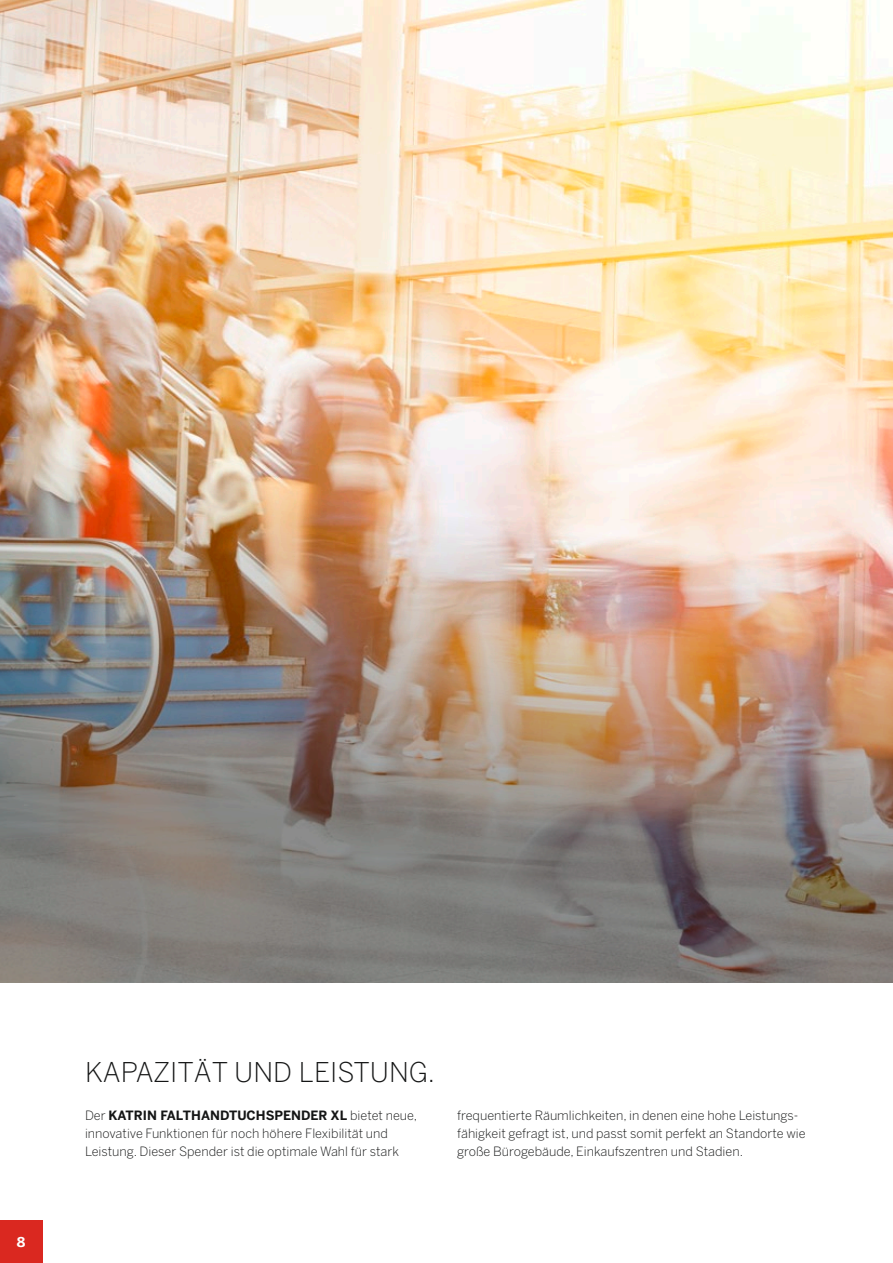
<style>
.page{position:relative;width:893px;height:1263px;background:#fff}
.page>*{position:absolute;margin:0;border:0;box-sizing:border-box;transform-origin:0 0}
.t1{font:300 27px "Benton Sans";color:#151616}
.t2{font:700 13.5px "Benton Sans";color:#fff}
.t3{font:300 12.75px/18px "Benton Sans";color:#151616}
.s1{font-weight:700}
</style>
<div class="page">
<img style="left:0;top:0;width:893px;height:982px">
<div style="left:0;top:1220px;width:43px;height:43px;background:#da2820"></div>
<p class="t2" style="left:17px;top:1234px;width:10px">8</p>
<h1 class="t1" style="left:85px;top:1056px;width:352px">KAPAZITÄT UND LEISTUNG.</h1>
<p class="t3" style="left:85px;top:1106px;width:334px">Der <span class="s1">KATRIN FALTHANDTUCHSPENDER XL</span> bietet neue, innovative Funktionen für noch höhere Flexibilität und<br>Leistung. Dieser Spender ist die optimale Wahl für stark</p>
<p class="t3" style="left:457px;top:1106px;width:350px">frequentierte Räumlichkeiten, in denen eine hohe Leistungs&shy;fähigkeit gefragt ist, und passt somit perfekt an Standorte wie große Bürogebäude, Einkaufszentren und Stadien.</p>
</div>
